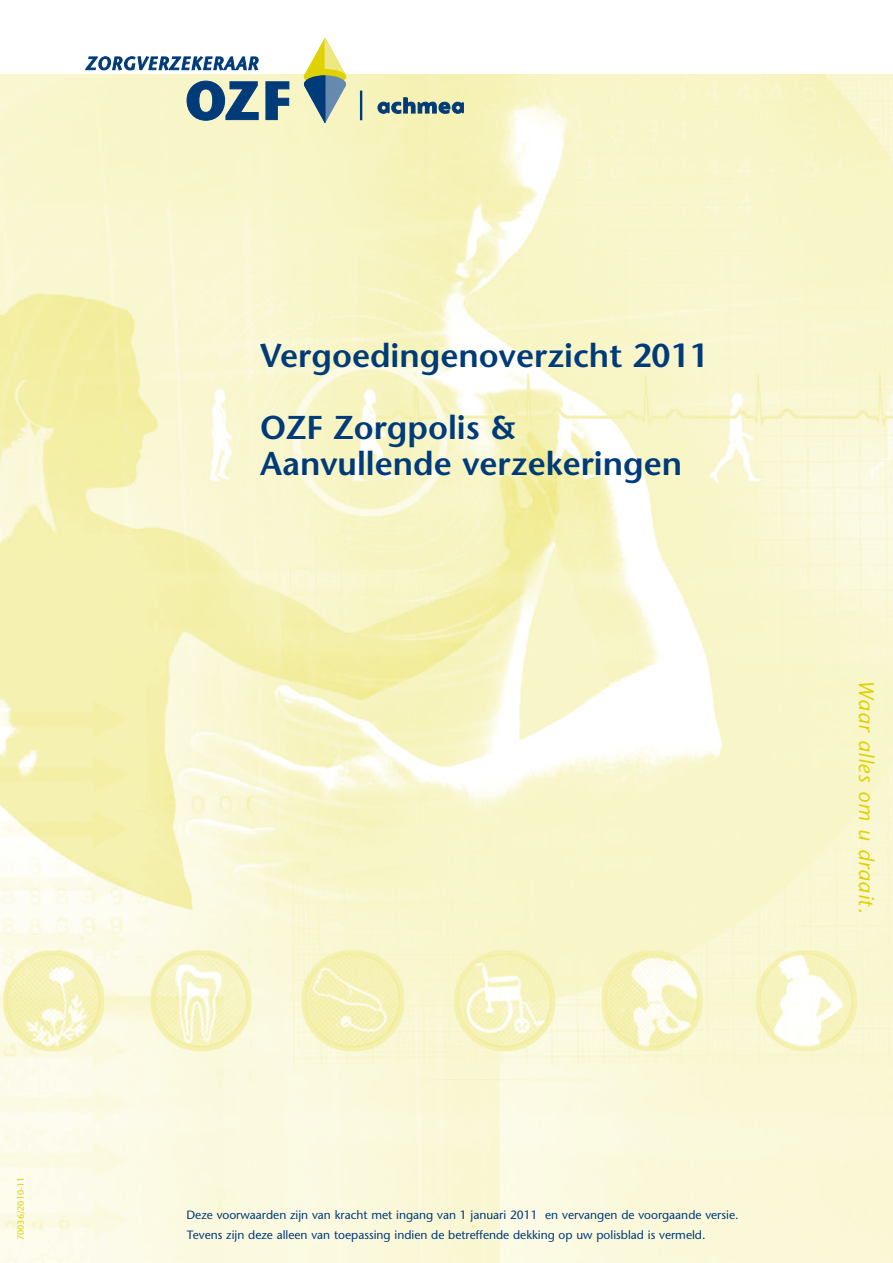
<style>
.page{position:relative;width:893px;height:1263px;background:#fff}
.page>*{position:absolute;margin:0;border:0;box-sizing:border-box;transform-origin:0 0}
.t1{font:600 33px/72px "Stone Sans";color:#003b79}
.t2{font:italic 21px "Stone Sans";letter-spacing:.04em;color:#dfd200}
.t3{font:12px/20px "Stone Sans";color:#003b79}
.t4{font:600 12px "Stone Sans";color:#003b79}
.t5{font:9px "Stone Sans";color:#dfd200}
</style>
<div class="page">
<img style="left:0;top:74px;width:893px;height:1189px">
<svg style="left:187px;top:81px;width:71px;height:39px;background:#597e95"></svg>
<svg style="left:266px;top:82px;width:23px;height:38px"></svg>
<svg style="left:86px;top:57px;width:172px;height:14px"></svg>
<svg style="left:304px;top:38px;width:42px;height:85px"></svg>
<div style="left:360px;top:91px;width:2px;height:29px;border:1px solid #003b79"></div>
<svg style="left:378px;top:98px;width:86px;height:15px"></svg>
<p class="t5" style="left:15px;top:1240px;width:65px;rotate:-90deg">70036/2010-11</p>
<h1 class="t1" style="left:260px;top:319px;width:450px">Vergoedingenoverzicht 2011<br>OZF Zorgpolis &amp;</h1>
<h1 class="t1" style="left:260px;top:427px;width:423px">Aanvullende verzekeringen</h1>
<p class="t3" style="left:186px;top:1205px;width:554px">Deze voorwaarden zijn van kracht met ingang van 1 januari 2011 en vervangen de voorgaande versie.<br>Tevens zijn deze alleen van toepassing indien de betreffende dekking op uw polisblad is vermeld.</p>
<p class="t4" style="left:443px;top:1222px;width:8px">2</p>
<h2 class="t2" style="left:879px;top:680px;width:234px;rotate:90deg">Waar alles om u draait.</h2>
</div>
